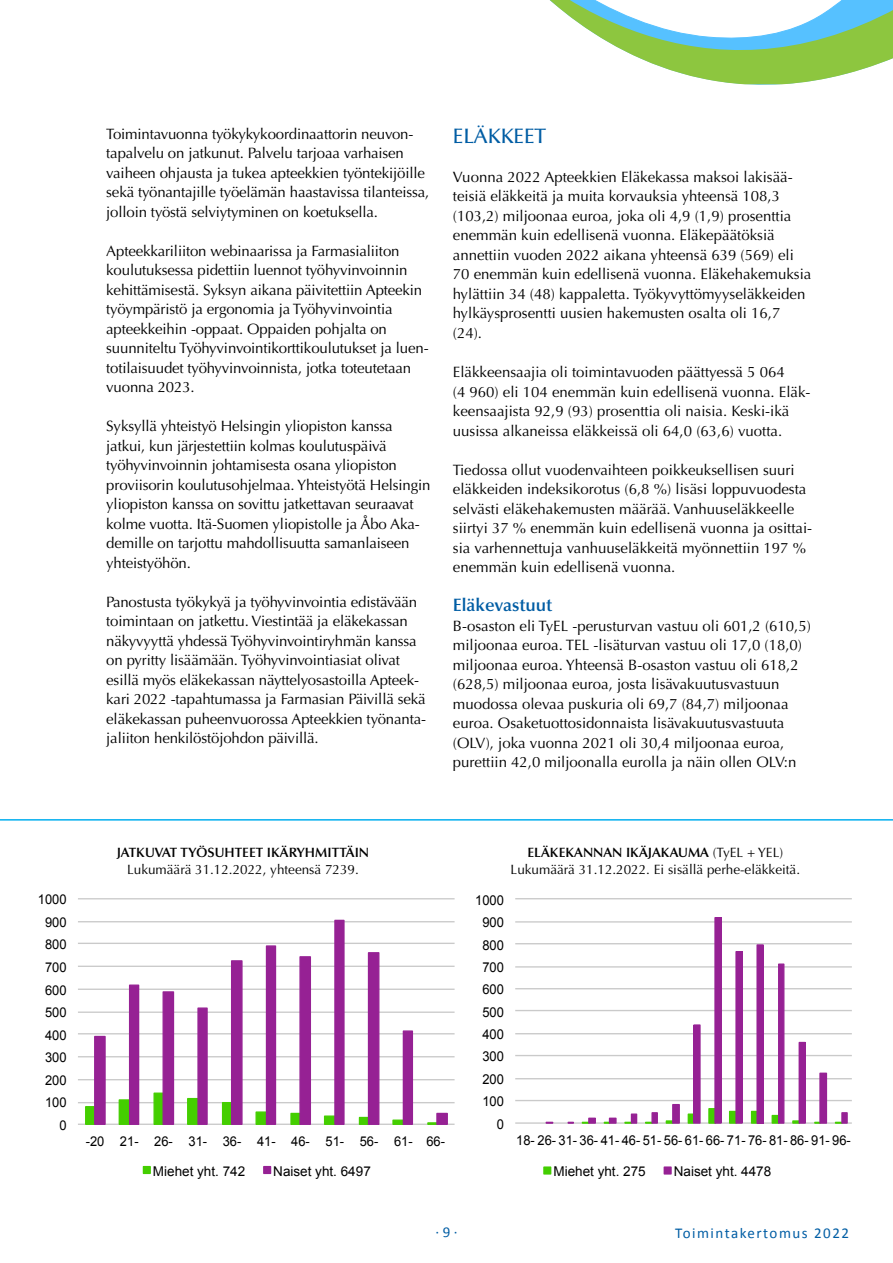
<style>
.page{position:relative;width:893px;height:1263px;background:#fff}
.page>*{position:absolute;margin:0;border:0;box-sizing:border-box;transform-origin:0 0}
.otiskko_14_14_optima{font:500 21px "Optima LT Std";color:#005da4}
.Väliots__12_13_otima{font:600 18px "Optima LT Std";color:#005da4}
.Leipis_10_13_Otima_r{font:15px/19.5px "Optima LT Std";letter-spacing:-.01em;color:#000}
.t1{font:15px "Calibri";letter-spacing:.1em;color:#005da4}
.t2{font:13.65px "Arial";color:#000;scale:.95 1}
.t3{font:13.5px "Arial";color:#000}
.graafien_tekstit_9_1{font:13.5px/17.5px "Optima LT Std";color:#000;text-align:center}
.t4{font:13.5px "Arial";color:#000;scale:.96 1}
.graafien_tekstit_9_1-2{font:600 13.5px "Optima LT Std";color:#000}
.s1{font-weight:600}
</style>
<div class="page">
<svg style="left:550px;top:0;width:343px;height:84px"></svg>
<hr style="left:0;top:819px;width:893px;height:1px;background:#00aeef">
<div style="left:544px;top:1167px;width:7px;height:7px;background:#43ce00"></div>
<div style="left:543px;top:1166px;width:8px;height:8px;border:1px solid #43ce00"></div>
<div style="left:664px;top:1167px;width:7px;height:7px;background:#962194"></div>
<div style="left:664px;top:1166px;width:8px;height:8px;border:1px solid #962194"></div>
<hr style="left:515px;top:1122px;width:337px;height:2px;background:#cacaca">
<hr style="left:515px;top:1100px;width:337px;height:1px;background:#cacaca">
<hr style="left:515px;top:1078px;width:337px;height:1px;background:#cacaca">
<hr style="left:515px;top:1055px;width:337px;height:1px;background:#cacaca">
<hr style="left:515px;top:1033px;width:337px;height:1px;background:#cacaca">
<hr style="left:515px;top:1010px;width:337px;height:1px;background:#cacaca">
<hr style="left:515px;top:988px;width:337px;height:1px;background:#cacaca">
<hr style="left:515px;top:966px;width:337px;height:1px;background:#cacaca">
<hr style="left:515px;top:943px;width:337px;height:1px;background:#cacaca">
<hr style="left:515px;top:921px;width:337px;height:1px;background:#cacaca">
<hr style="left:515px;top:898px;width:337px;height:1px;background:#cacaca">
<div style="left:715px;top:918px;width:6px;height:205px;background:#962194"></div>
<div style="left:714px;top:917px;width:8px;height:207px;border:1px solid #962194"></div>
<div style="left:736px;top:952px;width:6px;height:171px;background:#962194"></div>
<div style="left:735px;top:951px;width:8px;height:173px;border:1px solid #962194"></div>
<div style="left:757px;top:945px;width:6px;height:178px;background:#962194"></div>
<div style="left:756px;top:944px;width:8px;height:180px;border:1px solid #962194"></div>
<svg style="left:545px;top:963px;width:303px;height:161px"></svg>
<hr style="left:78px;top:1123px;width:377px;height:2px;background:#cacaca">
<hr style="left:78px;top:1102px;width:377px;height:1px;background:#cacaca">
<hr style="left:78px;top:1079px;width:377px;height:1px;background:#cacaca">
<hr style="left:78px;top:1056px;width:377px;height:1px;background:#cacaca">
<hr style="left:78px;top:1033px;width:377px;height:1px;background:#cacaca">
<hr style="left:78px;top:1011px;width:377px;height:2px;background:#cacaca">
<hr style="left:78px;top:988px;width:377px;height:2px;background:#cacaca">
<hr style="left:78px;top:966px;width:377px;height:1px;background:#cacaca">
<hr style="left:78px;top:943px;width:377px;height:1px;background:#cacaca">
<hr style="left:78px;top:921px;width:377px;height:1px;background:#cacaca">
<hr style="left:78px;top:898px;width:377px;height:1px;background:#cacaca">
<svg style="left:84px;top:1103px;width:9px;height:22px"></svg>
<svg style="left:93px;top:919px;width:356px;height:206px"></svg>
<div style="left:143px;top:1166px;width:7px;height:7px;background:#44ce00"></div>
<div style="left:143px;top:1166px;width:8px;height:8px;border:1px solid #44ce00"></div>
<div style="left:264px;top:1166px;width:7px;height:7px;background:#962194"></div>
<div style="left:263px;top:1166px;width:8px;height:8px;border:1px solid #962194"></div>
<p class="Leipis_10_13_Otima_r" style="left:106px;top:124px;width:324px">Toimintavuonna työkykykoordinaattorin neuvon&shy;tapalvelu on jatkunut. Palvelu tarjoaa varhaisen vaiheen ohjausta ja tukea apteekkien työntekijöille sekä työnantajille työelämän haastavissa tilanteissa, jolloin työstä selviytyminen on koetuksella.</p>
<p class="Leipis_10_13_Otima_r" style="left:106px;top:241px;width:324px">Apteekkariliiton webinaarissa ja Farmasialiiton koulutuksessa pidettiin luennot työhyvinvoinnin kehittämisestä. Syksyn aikana päivitettiin Apteekin työympäristö ja ergonomia ja Työhyvinvointia apteekkeihin -oppaat. Oppaiden pohjalta on suunniteltu Työhyvinvointikorttikoulutukset ja luen&shy;totilaisuudet työhyvinvoinnista, jotka toteutetaan vuonna 2023.</p>
<p class="Leipis_10_13_Otima_r" style="left:106px;top:416px;width:326px">Syksyllä yhteistyö Helsingin yliopiston kanssa jatkui, kun järjestettiin kolmas koulutuspäivä työhyvinvoinnin johtamisesta osana yliopiston proviisorin koulutusohjelmaa. Yhteistyötä Helsingin yliopiston kanssa on sovittu jatkettavan seuraavat kolme vuotta. Itä-Suomen yliopistolle ja Åbo Aka&shy;demille on tarjottu mahdollisuutta samanlaiseen yhteistyöhön.</p>
<p class="Leipis_10_13_Otima_r" style="left:106px;top:592px;width:321px">Panostusta työkykyä ja työhyvinvointia edistävään toimintaan on jatkettu. Viestintää ja eläkekassan näkyvyyttä yhdessä Työhyvinvointiryhmän kanssa on pyritty lisäämään. Työhyvinvointiasiat olivat esillä myös eläkekassan näyttelyosastoilla Apteek&shy;kari 2022 -tapahtumassa ja Farmasian Päivillä sekä eläkekassan puheenvuorossa Apteekkien työnanta&shy;jaliiton henkilöstöjohdon päivillä.</p>
<h2 class="otiskko_14_14_optima" style="left:453px;top:124px;width:95px">ELÄKKEET</h2>
<p class="Leipis_10_13_Otima_r" style="left:453px;top:167px;width:360px">Vuonna 2022 Apteekkien Eläkekassa maksoi lakisää&shy;teisiä eläkkeitä ja muita korvauksia yhteensä 108,3 (103,2) miljoonaa euroa, joka oli 4,9 (1,9) prosenttia enemmän kuin edellisenä vuonna. Eläkepäätöksiä annettiin vuoden 2022 aikana yhteensä 639 (569) eli 70 enemmän kuin edellisenä vuonna. Eläkehakemuksia hylättiin 34 (48) kappaletta. Työkyvyttömyyseläkkeiden hylkäysprosentti uusien hakemusten osalta oli 16,7 (24).</p>
<p class="Leipis_10_13_Otima_r" style="left:453px;top:362px;width:359px">Eläkkeensaajia oli toimintavuoden päättyessä 5 064<br>(4 960) eli 104 enemmän kuin edellisenä vuonna. Eläk&shy;keensaajista 92,9 (93) prosenttia oli naisia. Keski-ikä uusissa alkaneissa eläkkeissä oli 64,0 (63,6) vuotta.</p>
<p class="Leipis_10_13_Otima_r" style="left:453px;top:460px;width:361px">Tiedossa ollut vuodenvaihteen poikkeuksellisen suuri eläkkeiden indeksikorotus (6,8 %) lisäsi loppuvuodesta selvästi eläkehakemusten määrää. Vanhuuseläkkeelle siirtyi 37 % enemmän kuin edellisenä vuonna ja osittai&shy;sia varhennettuja vanhuuseläkkeitä myönnettiin 197 % enemmän kuin edellisenä vuonna.</p>
<p class="Väliots__12_13_otima" style="left:453px;top:594px;width:101px">Eläkevastuut</p>
<p class="Leipis_10_13_Otima_r" style="left:453px;top:616px;width:360px">B-osaston eli TyEL -perusturvan vastuu oli 601,2 (610,5) miljoonaa euroa. TEL -lisäturvan vastuu oli 17,0 (18,0) miljoonaa euroa. Yhteensä B-osaston vastuu oli 618,2 (628,5) miljoonaa euroa, josta lisävakuutusvastuun muodossa olevaa puskuria oli 69,7 (84,7) miljoonaa euroa. Osaketuottosidonnaista lisävakuutusvastuuta (OLV), joka vuonna 2021 oli 30,4 miljoonaa euroa, purettiin 42,0 miljoonalla eurolla ja näin ollen OLV:n</p>
<p class="graafien_tekstit_9_1-2" style="left:117px;top:844px;width:254px">JATKUVAT TYÖSUHTEET IKÄRYHMITTÄIN</p>
<p class="graafien_tekstit_9_1" style="left:127px;top:861px;width:233px">Lukumäärä 31.12.2022, yhteensä 7239.</p>
<p class="graafien_tekstit_9_1" style="left:511px;top:843px;width:291px"><span class="s1">ELÄKEKANNAN IKÄJAKAUMA</span> (TyEL + YEL)<br>Lukumäärä 31.12.2022. Ei sisällä perhe-eläkkeitä.</p>
<p class="t3" style="left:33px;top:887px;width:32px">1000</p>
<p class="t4" style="left:38px;top:890px;width:31px">1000</p>
<p class="t2" style="left:475px;top:891px;width:32px">1000</p>
<p class="t3" style="left:40px;top:909px;width:24px">900</p>
<p class="t4" style="left:45px;top:913px;width:24px">900</p>
<p class="t2" style="left:482px;top:913px;width:24px">900</p>
<p class="t3" style="left:40px;top:932px;width:24px">800</p>
<p class="t4" style="left:45px;top:936px;width:24px">800</p>
<p class="t2" style="left:482px;top:936px;width:24px">800</p>
<p class="t3" style="left:40px;top:954px;width:24px">700</p>
<p class="t4" style="left:45px;top:958px;width:24px">700</p>
<p class="t2" style="left:482px;top:958px;width:24px">700</p>
<p class="t3" style="left:40px;top:977px;width:24px">600</p>
<p class="t4" style="left:45px;top:981px;width:24px">600</p>
<p class="t2" style="left:482px;top:980px;width:24px">600</p>
<p class="t3" style="left:40px;top:999px;width:24px">500</p>
<p class="t4" style="left:45px;top:1003px;width:24px">500</p>
<p class="t2" style="left:482px;top:1003px;width:24px">500</p>
<p class="t3" style="left:40px;top:1022px;width:24px">400</p>
<p class="t4" style="left:45px;top:1026px;width:24px">400</p>
<p class="t2" style="left:482px;top:1025px;width:24px">400</p>
<p class="t3" style="left:40px;top:1045px;width:24px">300</p>
<p class="t4" style="left:45px;top:1049px;width:24px">300</p>
<p class="t2" style="left:482px;top:1048px;width:24px">300</p>
<p class="t3" style="left:40px;top:1067px;width:24px">200</p>
<p class="t4" style="left:45px;top:1071px;width:24px">200</p>
<p class="t2" style="left:482px;top:1070px;width:24px">200</p>
<p class="t3" style="left:40px;top:1090px;width:24px">100</p>
<p class="t4" style="left:45px;top:1094px;width:24px">100</p>
<p class="t2" style="left:482px;top:1092px;width:24px">100</p>
<p class="t3" style="left:55px;top:1112px;width:9px">0</p>
<p class="t4" style="left:59px;top:1116px;width:9px">0</p>
<p class="t3" style="left:437px;top:1124px;width:9px">0</p>
<p class="t3" style="left:83px;top:1129px;width:377px">-20 21- 26- 31- 36- 41- 46- 51- 56- 61- 66-</p>
<p class="t3" style="left:153px;top:1162px;width:94px">Miehet yht. 742</p>
<p class="t3" style="left:273px;top:1162px;width:99px">Naiset yht. 6497</p>
<p class="t4" style="left:86px;top:1133px;width:376px">-20 21- 26- 31- 36- 41- 46- 51- 56- 61- 66-</p>
<p class="t4" style="left:153px;top:1166px;width:93px">Miehet yht. 742</p>
<p class="t4" style="left:268px;top:1166px;width:99px">Naiset yht. 6497</p>
<p class="t2" style="left:497px;top:1115px;width:9px">0</p>
<p class="t2" style="left:516px;top:1131px;width:354px">18- 26- 31- 36- 41- 46- 51- 56- 61- 66- 71- 76- 81- 86- 91- 96-</p>
<p class="t3" style="left:553px;top:1163px;width:94px">Miehet yht. 275</p>
<p class="t3" style="left:674px;top:1163px;width:99px">Naiset yht. 4478</p>
<p class="t1" style="left:435px;top:1223px;width:23px">· 9 ·</p>
<p class="t1" style="left:675px;top:1224px;width:175px">Toimintakertomus 2022</p>
</div>
